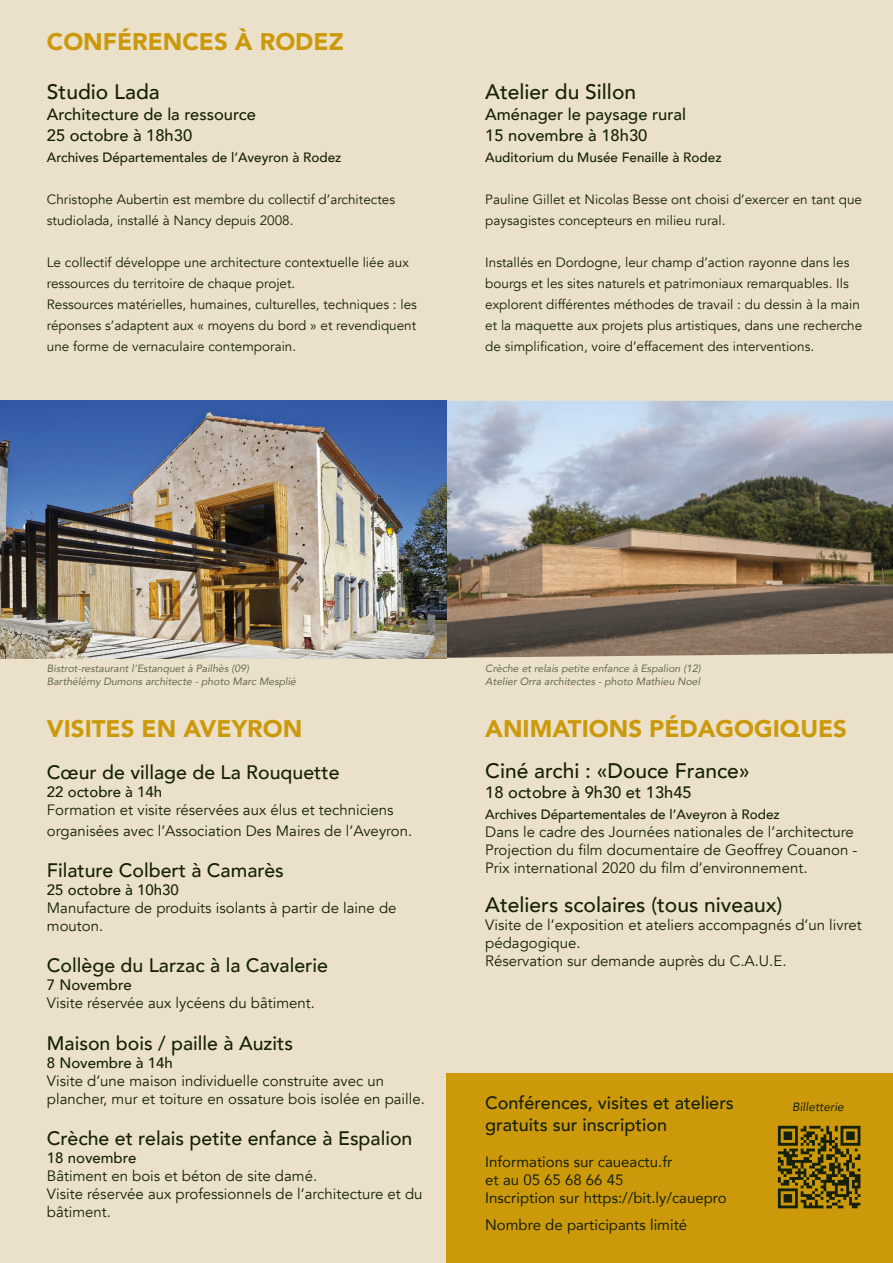
<style>
.page{position:relative;width:893px;height:1263px;background:#ebe1cb}
.page>*{position:absolute;margin:0;border:0;box-sizing:border-box;transform-origin:0 0}
.t1{font:900 24px "Avenir";color:#cc990b}
.t2{font:500 21px "Avenir";color:#162107}
.t3{font:500 19.5px "Avenir";color:#162107}
.t4{font:500 18px/21.6px "Avenir";color:#162107}
.t5{font:500 16.5px "Avenir";color:#162107}
.t6{font:15px/18px "Avenir";color:#162107}
.t7{font:15px "Avenir";color:#162107}
.t8{font:500 15px "Avenir";color:#162107}
.t9{font:13.5px/21px "Avenir";color:#162107}
.t10{font:500 13.5px "Avenir";color:#162107}
.t11{font:italic 12px "Avenir";color:#162107}
.t12{font:italic 10.5px/12.6px "Avenir";color:#646851}
</style>
<div class="page">
<div style="left:447px;top:1073px;width:446px;height:190px;background:#cc990b"></div>
<img style="left:0;top:401px;width:893px;height:257px">
<svg style="left:778px;top:1126px;width:82px;height:82px"></svg>
<p class="t1" style="left:47px;top:21px;width:298px">CONFÉRENCES À RODEZ</p>
<p class="t2" style="left:47px;top:73px;width:114px">Studio Lada</p>
<p class="t5" style="left:47px;top:100px;width:211px">Architecture de la ressource</p>
<p class="t5" style="left:47px;top:121px;width:147px">25 octobre à 18h30</p>
<p class="t10" style="left:47px;top:145px;width:296px">Archives Départementales de l’Aveyron à Rodez</p>
<p class="t9" style="left:47px;top:189px;width:350px">Christophe Aubertin est membre du collectif d’architectes studiolada, installé à Nancy depuis 2008.</p>
<p class="t9" style="left:47px;top:252px;width:364px">Le collectif développe une architecture contextuelle liée aux ressources du territoire de chaque projet.</p>
<p class="t9" style="left:47px;top:294px;width:372px;text-align:justify">Ressources matérielles, humaines, culturelles, techniques : les réponses s’adaptent aux « moyens du bord » et revendiquent une forme de vernaculaire contemporain.</p>
<p class="t2" style="left:485px;top:73px;width:152px">Atelier du Sillon</p>
<p class="t5" style="left:485px;top:100px;width:202px">Aménager le paysage rural</p>
<p class="t5" style="left:485px;top:121px;width:164px">15 novembre à 18h30</p>
<p class="t10" style="left:485px;top:145px;width:238px">Auditorium du Musée Fenaille à Rodez</p>
<p class="t9" style="left:485px;top:189px;width:378px">Pauline Gillet et Nicolas Besse ont choisi d’exercer en tant que paysagistes concepteurs en milieu rural.</p>
<p class="t9" style="left:485px;top:252px;width:378px">Installés en Dordogne, leur champ d’action rayonne dans les bourgs et les sites naturels et patrimoniaux remarquables. Ils explorent différentes méthodes de travail : du dessin à la main et la maquette aux projets plus artistiques, dans une recherche de simplification, voire d’effacement des interventions.</p>
<p class="t12" style="left:47px;top:662px;width:251px">Bistrot-restaurant l’Estanquet à Pailhès (09)<br>Barthélémy Dumons architecte - photo Marc Mesplié</p>
<p class="t12" style="left:485px;top:662px;width:217px">Crèche et relais petite enfance à Espalion (12)<br>Atelier Orra architectes - photo Mathieu Noel</p>
<p class="t1" style="left:47px;top:708px;width:257px">VISITES EN AVEYRON</p>
<p class="t1" style="left:485px;top:708px;width:363px">ANIMATIONS PÉDAGOGIQUES</p>
<p class="t3" style="left:47px;top:755px;width:294px">Cœur de village de La Rouquette</p>
<p class="t8" style="left:47px;top:778px;width:117px">22 octobre à 14h</p>
<p class="t6" style="left:47px;top:799px;width:367px;line-height:21px">Formation et visite réservées aux élus et techniciens organisées avec l’Association Des Maires de l’Aveyron.</p>
<p class="t3" style="left:47px;top:853px;width:238px">Filature Colbert à Camarès</p>
<p class="t8" style="left:47px;top:877px;width:134px">25 octobre à 10h30</p>
<p class="t6" style="left:47px;top:899px;width:351px">Manufacture de produits isolants à partir de laine de mouton.</p>
<p class="t3" style="left:47px;top:949px;width:283px">Collège du Larzac à la Cavalerie</p>
<p class="t8" style="left:47px;top:972px;width:86px">7 Novembre</p>
<p class="t6" style="left:47px;top:994px;width:270px">Visite réservée aux lycéens du bâtiment.</p>
<p class="t3" style="left:47px;top:1026px;width:248px">Maison bois / paille à Auzits</p>
<p class="t8" style="left:47px;top:1049px;width:127px">8 Novembre à 14h</p>
<p class="t6" style="left:47px;top:1072px;width:380px">Visite d’une maison individuelle construite avec un plancher, mur et toiture en ossature bois isolée en paille.</p>
<p class="t3" style="left:47px;top:1121px;width:367px">Crèche et relais petite enfance à Espalion</p>
<p class="t8" style="left:47px;top:1145px;width:91px">18 novembre</p>
<p class="t6" style="left:47px;top:1167px;width:377px">Bâtiment en bois et béton de site damé.<br>Visite réservée aux professionnels de l’architecture et du bâtiment.</p>
<p class="t2" style="left:485px;top:752px;width:266px">Ciné archi : «Douce France»</p>
<p class="t5" style="left:485px;top:778px;width:208px">18 octobre à 9h30 et 13h45</p>
<p class="t10" style="left:485px;top:802px;width:296px">Archives Départementales de l’Aveyron à Rodez</p>
<p class="t6" style="left:485px;top:823px;width:374px">Dans le cadre des Journées nationales de l’architecture<br>Projection du film documentaire de Geoffrey Couanon -<br>Prix international 2020 du film d’environnement.</p>
<p class="t2" style="left:485px;top:886px;width:299px">Ateliers scolaires (tous niveaux)</p>
<p class="t6" style="left:485px;top:916px;width:378px">Visite de l’exposition et ateliers accompagnés d’un livret pédagogique.</p>
<p class="t6" style="left:485px;top:952px;width:303px">Réservation sur demande auprès du C.A.U.E.</p>
<p class="t4" style="left:485px;top:1091px;width:250px">Conférences, visites et ateliers gratuits sur inscription</p>
<p class="t7" style="left:485px;top:1149px;width:189px">Informations sur caueactu.fr</p>
<p class="t7" style="left:485px;top:1167px;width:140px">et au 05 65 68 66 45</p>
<p class="t7" style="left:485px;top:1185px;width:243px">Inscription sur https://bit.ly/cauepro</p>
<p class="t7" style="left:485px;top:1212px;width:204px">Nombre de participants limité</p>
<p class="t11" style="left:792px;top:1100px;width:53px">Billetterie</p>
</div>
